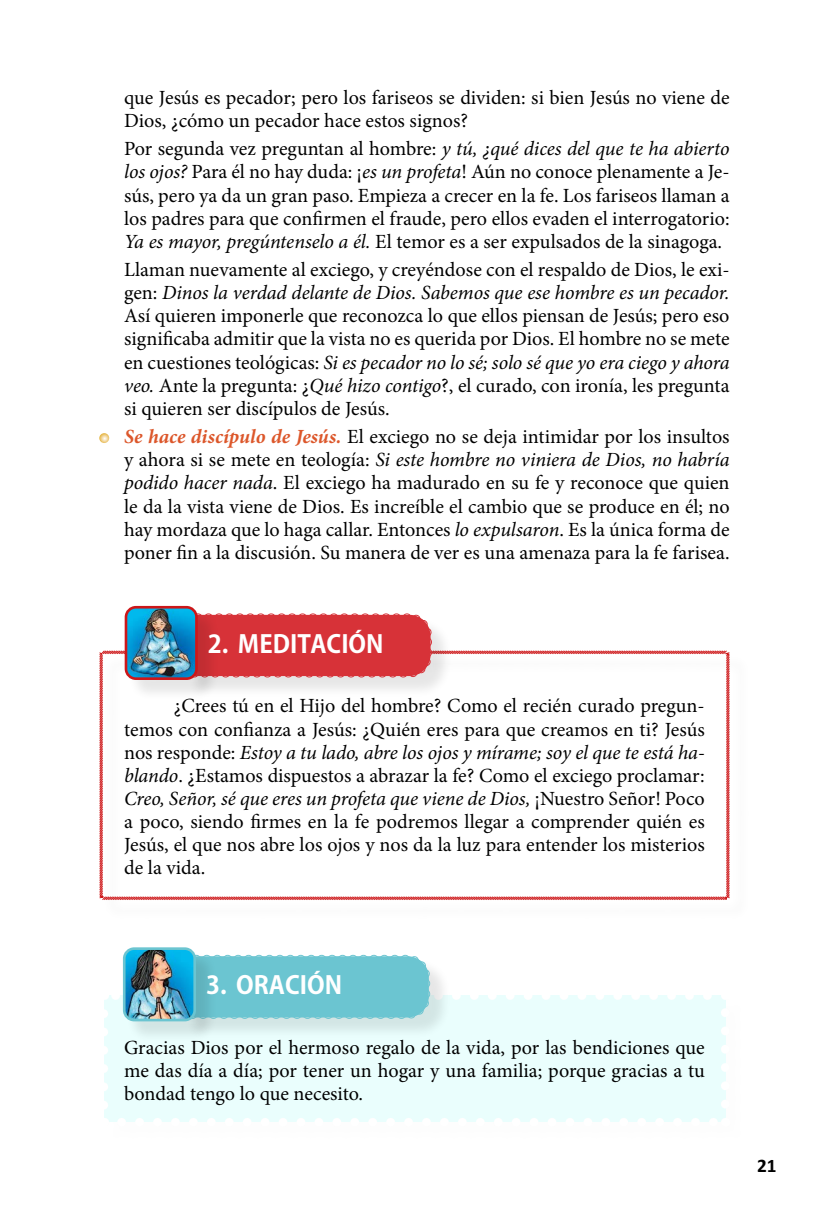
<style>
.page{position:relative;width:819px;height:1216px;background:#fff}
.page>*{position:absolute;margin:0;border:0;box-sizing:border-box;transform-origin:0 0}
.t1{font:700 24.5px "Koz Go Pr 6 N";color:#fff}
.t2{font:20.12px/23.1px "Minion Pro";color:#000;text-align:justify}
.t3{font:700 19.25px "Calibri";color:#000}
.s1{font-style:italic}
.s2{font-weight:700;font-style:italic;color:#dc572b}
</style>
<div class="page">
<svg style="left:99px;top:650px;width:631px;height:250px"></svg>
<div style="left:187px;top:617px;width:266px;height:81px;background:#000;opacity:.1"></div>
<svg style="left:220px;top:613px;width:213px;height:65px;background:#d83d43"></svg>
<div style="left:127px;top:608px;width:93px;height:94px;background:#000;opacity:.1"></div>
<img style="left:126px;top:607px;width:70px;height:71px">
<div style="left:125px;top:606px;width:73px;height:74px;border:3px solid #cd1719;border-radius:10px"></div>
<svg style="left:99px;top:433px;width:10px;height:10px"></svg>
<svg style="left:104px;top:954px;width:622px;height:168px"></svg>
<div style="left:125px;top:950px;width:93px;height:93px;background:#000;opacity:.1"></div>
<img style="left:124px;top:950px;width:71px;height:70px">
<div style="left:123px;top:947px;width:73px;height:74px;border:3px solid #6bc5d1;border-radius:10px"></div>
<p class="t2" style="left:124px;top:86px;width:607px">que Jesús es pecador; pero los fariseos se dividen: si bien Jesús no viene de<br>Dios, ¿cómo un pecador hace estos signos?</p>
<p class="t2" style="left:124px;top:137px;width:607px">Por segunda vez preguntan al hombre: <span class="s1">y tú, ¿qué dices del que te ha abierto los ojos?</span> Para él no hay duda: ¡<span class="s1">es un profeta</span>! Aún no conoce plenamente a Je&shy;sús, pero ya da un gran paso. Empieza a crecer en la fe. Los fariseos llaman a los padres para que confirmen el fraude, pero ellos evaden el interrogatorio:<br><span class="s1">Ya es mayor, pregúntenselo a él.</span> El temor es a ser expulsados de la sinagoga.</p>
<p class="t2" style="left:124px;top:258px;width:607px">Llaman nuevamente al exciego, y creyéndose con el respaldo de Dios, le exi&shy;gen: <span class="s1">Dinos la verdad delante de Dios. Sabemos que ese hombre es un pecador.<br></span>Así quieren imponerle que reconozca lo que ellos piensan de Jesús; pero eso significaba admitir que la vista no es querida por Dios. El hombre no se mete en cuestiones teológicas: <span class="s1">Si es pecador no lo sé; solo sé que yo era ciego y ahora veo.</span> Ante la pregunta: ¿<span class="s1">Qué hizo contigo</span>?, el curado, con ironía, les pregunta si quieren ser discípulos de Jesús.</p>
<p class="t2" style="left:124px;top:425px;width:607px"><span class="s2">Se hace discípulo de Jesús.</span> El exciego no se deja intimidar por los insultos y ahora si se mete en teología: <span class="s1">Si este hombre no viniera de Dios, no habría podido hacer nada</span>. El exciego ha madurado en su fe y reconoce que quien le da la vista viene de Dios. Es increíble el cambio que se produce en él; no hay mordaza que lo haga callar. Entonces <span class="s1">lo expulsaron</span>. Es la única forma de poner fin a la discusión. Su manera de ver es una amenaza para la fe farisea.</p>
<p class="t1" style="left:208px;top:630px;width:177px">2. MEDITACIÓN</p>
<p class="t2" style="left:124px;top:694px;width:582px;text-indent:50px">¿Crees tú en el Hijo del hombre? Como el recién curado pregun&shy;temos con confianza a Jesús: ¿Quién eres para que creamos en ti? Jesús nos responde: <span class="s1">Estoy a tu lado, abre los ojos y mírame; soy el que te está ha&shy;blando</span>. ¿Estamos dispuestos a abrazar la fe? Como el exciego proclamar:<br><span class="s1">Creo, Señor, sé que eres un profeta que viene de Dios,</span> ¡Nuestro Señor! Poco a poco, siendo firmes en la fe podremos llegar a comprender quién es Jesús, el que nos abre los ojos y nos da la luz para entender los misterios de la vida.</p>
<p class="t1" style="left:206px;top:971px;width:138px">3. ORACIÓN</p>
<p class="t2" style="left:124px;top:1035px;width:582px">Gracias Dios por el hermoso regalo de la vida, por las bendiciones que me das día a día; por tener un hogar y una familia; porque gracias a tu bondad tengo lo que necesito.</p>
<p class="t3" style="left:757px;top:1153px;width:21px">21</p>
</div>
